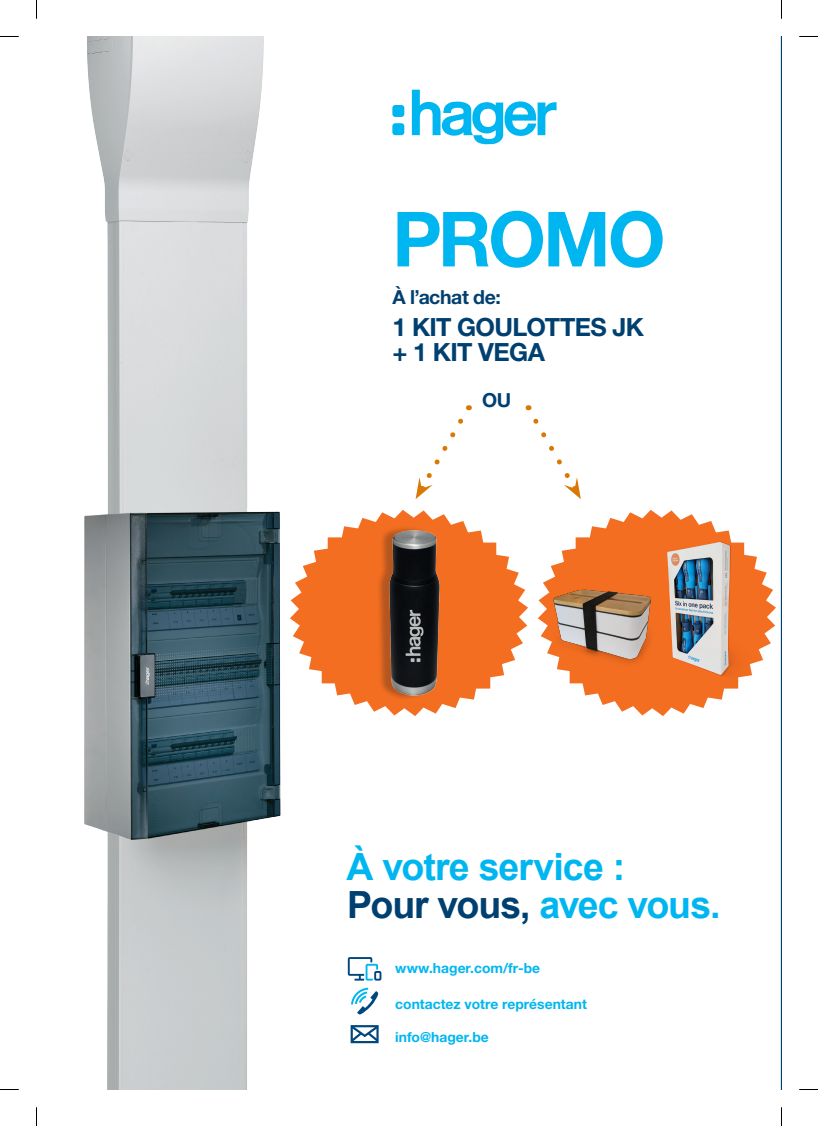
<style>
.page{position:relative;width:818px;height:1126px;background:#fff}
.page>*{position:absolute;margin:0;border:0;box-sizing:border-box;transform-origin:0 0}
.t1{font:700 76.12px "Helvetica Neue LTW1 G";letter-spacing:-.04em;color:#00b6f0}
.t2{font:700 37.5px/37.5px "Arial";letter-spacing:-.025em;color:#00b6f0}
.t3{font:700 25.12px/25.1px "Helvetica Neue LTW1 G";letter-spacing:-.025em;color:#004071}
.t4{font:700 19.38px "Helvetica Neue LTW1 G";letter-spacing:-.02em;color:#004071}
.t5{font:700 13.88px "Helvetica Neue LTW1 G";color:#00b6f0}
.s1{color:#004071}
</style>
<div class="page">
<hr style="left:781px;top:36px;width:1px;height:1053px;background:#004071">
<svg style="left:780px;top:36px;width:1px;height:1053px"></svg>
<svg style="left:543px;top:510px;width:162px;height:206px"></svg>
<img style="left:538px;top:586px;width:95px;height:100px">
<img style="left:633px;top:514px;width:143px;height:191px">
<img style="left:666px;top:542px;width:63px;height:132px">
<svg style="left:392px;top:90px;width:164px;height:55px"></svg>
<svg style="left:350px;top:1025px;width:28px;height:18px"></svg>
<svg style="left:351px;top:987px;width:27px;height:27px"></svg>
<svg style="left:347px;top:957px;width:34px;height:23px"></svg>
<svg style="left:311px;top:510px;width:216px;height:206px;fill:#f36e21"></svg>
<div style="left:376px;top:525px;width:59px;height:175px;background:#231f20;opacity:.3"></div>
<img style="left:388px;top:529px;width:52px;height:167px">
<svg style="left:415px;top:405px;width:54px;height:94px"></svg>
<svg style="left:527px;top:405px;width:53px;height:94px"></svg>
<img style="left:84px;top:36px;width:227px;height:1053px">
<svg style="left:0;top:36px;width:19px;height:1px"></svg>
<svg style="left:799px;top:36px;width:18px;height:1px"></svg>
<svg style="left:0;top:1089px;width:19px;height:1px"></svg>
<svg style="left:799px;top:1089px;width:18px;height:1px"></svg>
<svg style="left:36px;top:0;width:1px;height:19px"></svg>
<svg style="left:36px;top:1107px;width:1px;height:18px"></svg>
<h1 class="t1" style="left:392px;top:192px;width:274px">PROMO</h1>
<h3 class="t4" style="left:392px;top:285px;width:110px">À l’achat de:</h3>
<h3 class="t3" style="left:392px;top:314px;width:253px">1 KIT GOULOTTES JK + 1 KIT VEGA</h3>
<h3 class="t4" style="left:482px;top:388px;width:30px">OU</h3>
<h2 class="t2" style="left:346px;top:848px;width:375px">À votre service :<br><span class="s1">Pour vous,</span> avec vous.</h2>
<p class="t5" style="left:395px;top:959px;width:146px">www.hager.com/fr-be</p>
<p class="t5" style="left:395px;top:995px;width:193px">contactez votre représentant</p>
<p class="t5" style="left:395px;top:1028px;width:95px">info@hager.be</p>
</div>
